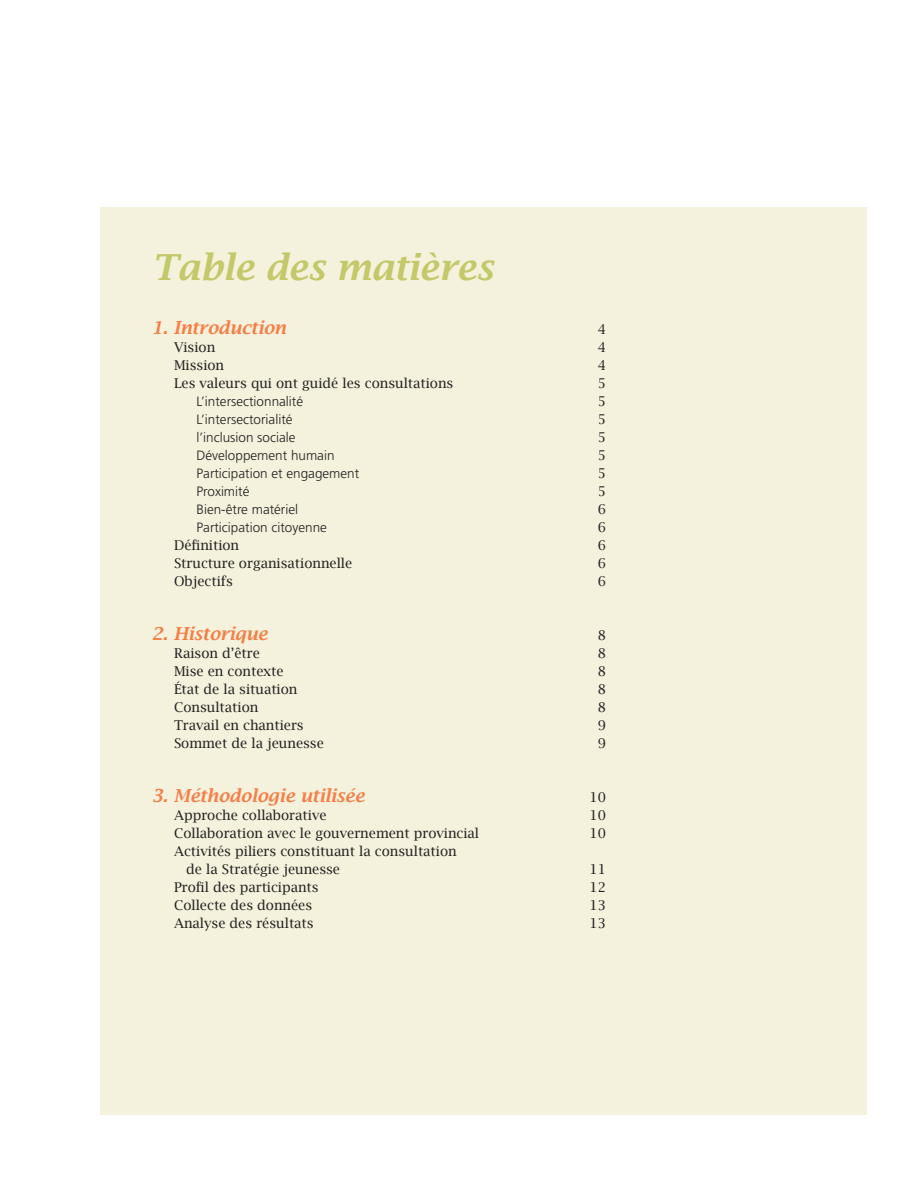
<style>
.page{position:relative;width:918px;height:1188px;background:#fff}
.page>*{position:absolute;margin:0;border:0;box-sizing:border-box;transform-origin:0 0}
.t1{font:italic 600 36px "Lucida Bright";color:#c3c969}
.t2{font:italic 600 18px "Lucida Bright";color:#f47f48}
.t3{font:13.5px/18px "Lucida Bright";color:#231f20}
.t4{font:300 13.5px "Frutiger";color:#231f20}
</style>
<div class="page">
<div style="left:100px;top:207px;width:767px;height:908px;background:#f4f1dc"></div>
<p class="t1" style="left:152px;top:245px;width:344px">Table des matières</p>
<p class="t2" style="left:152px;top:316px;width:136px">1. Introduction</p>
<p class="t3" style="left:598px;top:320px;width:10px">4</p>
<p class="t3" style="left:174px;top:338px;width:43px">Vision</p>
<p class="t3" style="left:598px;top:338px;width:10px">4</p>
<p class="t3" style="left:174px;top:356px;width:52px">Mission</p>
<p class="t3" style="left:598px;top:356px;width:10px">4</p>
<p class="t3" style="left:174px;top:374px;width:281px">Les valeurs qui ont guidé les consultations</p>
<p class="t3" style="left:598px;top:374px;width:10px">5</p>
<p class="t4" style="left:196px;top:393px;width:108px">L’intersectionnalité</p>
<p class="t3" style="left:598px;top:392px;width:10px">5</p>
<p class="t4" style="left:196px;top:411px;width:98px">L’intersectorialité</p>
<p class="t3" style="left:598px;top:410px;width:10px">5</p>
<p class="t4" style="left:196px;top:429px;width:101px">l’inclusion sociale</p>
<p class="t3" style="left:598px;top:428px;width:10px">5</p>
<p class="t4" style="left:196px;top:447px;width:140px">Développement humain</p>
<p class="t3" style="left:598px;top:446px;width:10px">5</p>
<p class="t4" style="left:196px;top:465px;width:164px">Participation et engagement</p>
<p class="t3" style="left:598px;top:464px;width:10px">5</p>
<p class="t4" style="left:196px;top:483px;width:54px">Proximité</p>
<p class="t3" style="left:598px;top:482px;width:10px">5</p>
<p class="t4" style="left:196px;top:501px;width:103px">Bien-être matériel</p>
<p class="t3" style="left:598px;top:500px;width:10px">6</p>
<p class="t4" style="left:196px;top:519px;width:132px">Participation citoyenne</p>
<p class="t3" style="left:598px;top:518px;width:10px">6</p>
<p class="t3" style="left:174px;top:536px;width:67px">Définition</p>
<p class="t3" style="left:598px;top:536px;width:10px">6</p>
<p class="t3" style="left:174px;top:554px;width:180px">Structure organisationnelle</p>
<p class="t3" style="left:598px;top:554px;width:10px">6</p>
<p class="t3" style="left:174px;top:572px;width:61px">Objectifs</p>
<p class="t3" style="left:598px;top:572px;width:10px">6</p>
<p class="t2" style="left:152px;top:622px;width:118px">2. Historique</p>
<p class="t3" style="left:598px;top:626px;width:10px">8</p>
<p class="t3" style="left:174px;top:644px;width:88px">Raison d’être</p>
<p class="t3" style="left:598px;top:644px;width:10px">8</p>
<p class="t3" style="left:174px;top:662px;width:111px">Mise en contexte</p>
<p class="t3" style="left:598px;top:662px;width:10px">8</p>
<p class="t3" style="left:174px;top:680px;width:125px">État de la situation</p>
<p class="t3" style="left:598px;top:680px;width:10px">8</p>
<p class="t3" style="left:174px;top:698px;width:86px">Consultation</p>
<p class="t3" style="left:598px;top:698px;width:10px">8</p>
<p class="t3" style="left:174px;top:716px;width:131px">Travail en chantiers</p>
<p class="t3" style="left:598px;top:716px;width:10px">9</p>
<p class="t3" style="left:174px;top:734px;width:151px">Sommet de la jeunesse</p>
<p class="t3" style="left:598px;top:734px;width:10px">9</p>
<p class="t2" style="left:152px;top:784px;width:215px">3. Méthodologie utilisée</p>
<p class="t3" style="left:590px;top:788px;width:18px">10</p>
<p class="t3" style="left:174px;top:806px;width:154px">Approche collaborative</p>
<p class="t3" style="left:590px;top:806px;width:18px">10</p>
<p class="t3" style="left:174px;top:824px;width:307px">Collaboration avec le gouvernement provincial</p>
<p class="t3" style="left:590px;top:824px;width:18px">10</p>
<p class="t3" style="left:186px;top:842px;width:272px;text-indent:-12px">Activités piliers constituant la consultation de la Stratégie jeunesse</p>
<p class="t3" style="left:590px;top:860px;width:18px">11</p>
<p class="t3" style="left:174px;top:878px;width:146px">Profil des participants</p>
<p class="t3" style="left:590px;top:878px;width:18px">12</p>
<p class="t3" style="left:174px;top:896px;width:140px">Collecte des données</p>
<p class="t3" style="left:590px;top:896px;width:18px">13</p>
<p class="t3" style="left:174px;top:914px;width:141px">Analyse des résultats</p>
<p class="t3" style="left:590px;top:914px;width:18px">13</p>
</div>
